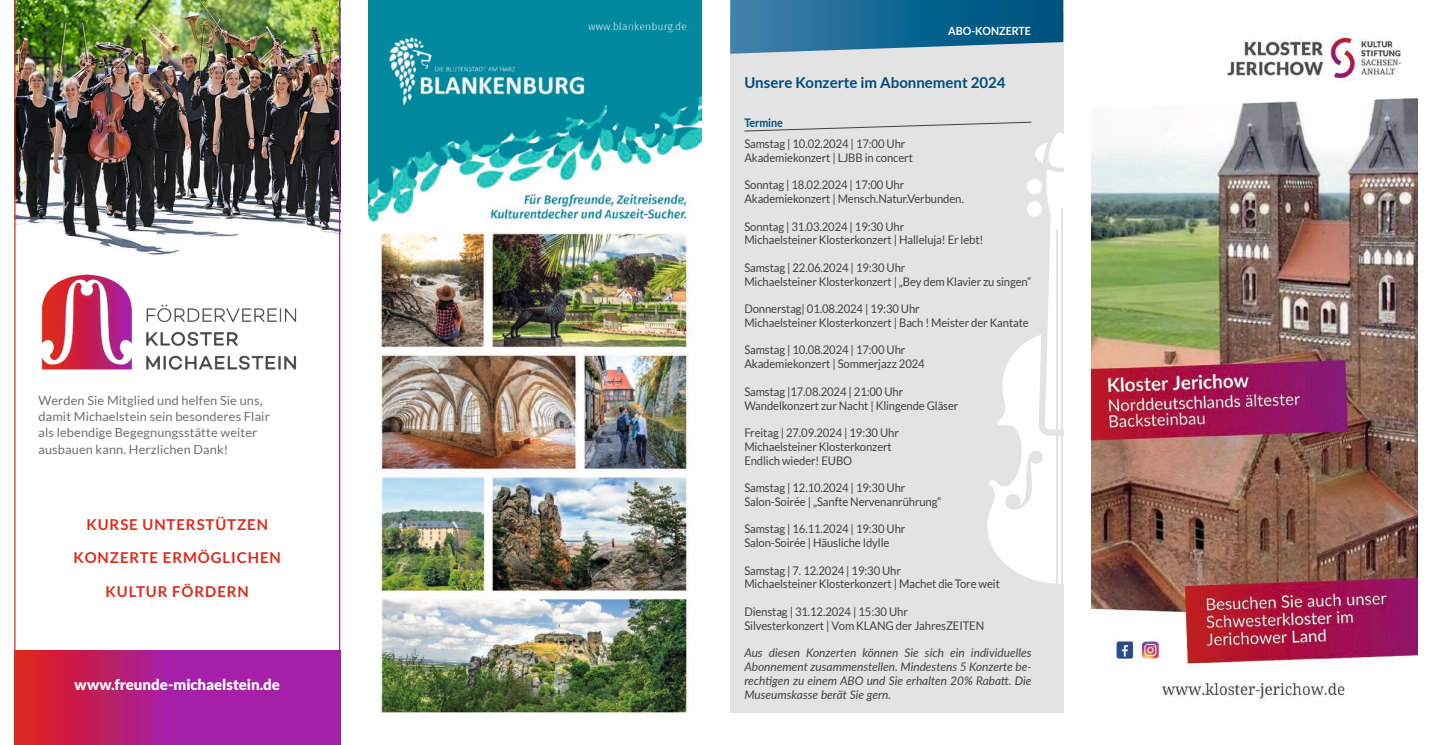
<style>
.page{position:relative;width:1432px;height:745px;background:#fff}
.page>*{position:absolute;margin:0;border:0;box-sizing:border-box;transform-origin:0 0}
.t1{font:700 15px "Lato";letter-spacing:.06em;color:#dd2b1c}
.t2{font:700 15px "Lato";color:#004d79}
.t3{font:900 15px "Lato";letter-spacing:-.005em;color:#fff}
.t4{font:12.5px/16.2px "Lato";letter-spacing:.01em;color:#6d6e6d}
.t5{font:11.88px/13.8px "Lato";letter-spacing:-.01em;color:#414140;scale:.95 1}
.t6{font:italic 11.88px/13.8px "Lato";color:#414140;text-align:justify}
.t7{font:700 11.88px "Lato";letter-spacing:-.01em;color:#004d79;scale:.9 1}
.t8{font:700 11.25px "Lato";color:#fff;scale:.95 1}
</style>
<div class="page">
<div style="left:730px;top:14px;width:333px;height:698px;background:#e3e3e3"></div>
<img style="left:369px;top:0;width:333px;height:712px">
<svg style="left:730px;top:0;width:333px;height:54px;background:#2e769c"></svg>
<svg style="left:744px;top:122px;width:320px;height:461px"></svg>
<div style="left:1027px;top:201px;width:15px;height:15px;background:#fff;border-radius:50%"></div>
<img style="left:1091px;top:36px;width:326px;height:663px">
<hr style="left:1061px;top:208px;width:2px;height:387px;background:#e3e3e3">
<hr style="left:1056px;top:230px;width:2px;height:365px;background:#e3e3e3">
<img style="left:14px;top:0;width:326px;height:744px">
<p class="t4" style="left:38px;top:392px;width:233px">Werden Sie Mitglied und helfen Sie uns, damit Michaelstein sein besonderes Flair als lebendige Begegnungsstätte weiter ausbauen kann. Herzlichen Dank!</p>
<p class="t1" style="left:86px;top:515px;width:183px">KURSE UNTERSTÜTZEN</p>
<p class="t1" style="left:74px;top:549px;width:209px">KONZERTE ERMÖGLICHEN</p>
<p class="t1" style="left:106px;top:582px;width:145px">KULTUR FÖRDERN</p>
<p class="t3" style="left:74px;top:675px;width:207px">www.freunde-michaelstein.de</p>
<p class="t8" style="left:948px;top:25px;width:89px">ABO-KONZERTE</p>
<p class="t2" style="left:744px;top:74px;width:263px">Unsere Konzerte im Abonnement 2024</p>
<p class="t7" style="left:744px;top:115px;width:44px">Termine</p>
<p class="t5" style="left:744px;top:136px;width:179px">Samstag | 10.02.2024 | 17:00 Uhr<br>Akademiekonzert | LJBB in concert</p>
<p class="t5" style="left:744px;top:178px;width:232px">Sonntag | 18.02.2024 | 17:00 Uhr<br>Akademiekonzert | Mensch.Natur.Verbunden.</p>
<p class="t5" style="left:744px;top:219px;width:253px">Sonntag | 31.03.2024 | 19:30 Uhr<br>Michaelsteiner Klosterkonzert | Halleluja! Er lebt!</p>
<p class="t5" style="left:744px;top:260px;width:304px">Samstag | 22.06.2024 | 19:30 Uhr<br>Michaelsteiner Klosterkonzert | „Bey dem Klavier zu singen“</p>
<p class="t5" style="left:744px;top:302px;width:301px">Donnerstag| 01.08.2024 | 19:30 Uhr<br>Michaelsteiner Klosterkonzert | Bach ! Meister der Kantate</p>
<p class="t5" style="left:744px;top:343px;width:191px">Samstag | 10.08.2024 | 17:00 Uhr<br>Akademiekonzert | Sommerjazz 2024</p>
<p class="t5" style="left:744px;top:384px;width:227px">Samstag |17.08.2024 | 21:00 Uhr<br>Wandelkonzert zur Nacht | Klingende Gläser</p>
<p class="t5" style="left:744px;top:425px;width:164px">Freitag | 27.09.2024 | 19:30 Uhr<br>Michaelsteiner Klosterkonzert<br>Endlich wieder! EUBO</p>
<p class="t5" style="left:744px;top:480px;width:209px">Samstag | 12.10.2024 | 19:30 Uhr<br>Salon-Soirée | „Sanfte Nervenanrührung“</p>
<p class="t5" style="left:744px;top:522px;width:171px">Samstag | 16.11.2024 | 19:30 Uhr<br>Salon-Soirée | Häusliche Idylle</p>
<p class="t5" style="left:744px;top:563px;width:270px">Samstag | 7. 12.2024 | 19:30 Uhr<br>Michaelsteiner Klosterkonzert | Machet die Tore weit</p>
<p class="t5" style="left:744px;top:604px;width:254px">Dienstag | 31.12.2024 | 15:30 Uhr<br>Silvesterkonzert | Vom KLANG der JahresZEITEN</p>
<p class="t6" style="left:744px;top:645px;width:289px">Aus diesen Konzerten können Sie sich ein individuelles Abonnement zusammenstellen. Mindestens 5 Konzerte be&shy;rechtigen zu einem ABO und Sie erhalten 20% Rabatt. Die Museumskasse berät Sie gern.</p>
</div>
